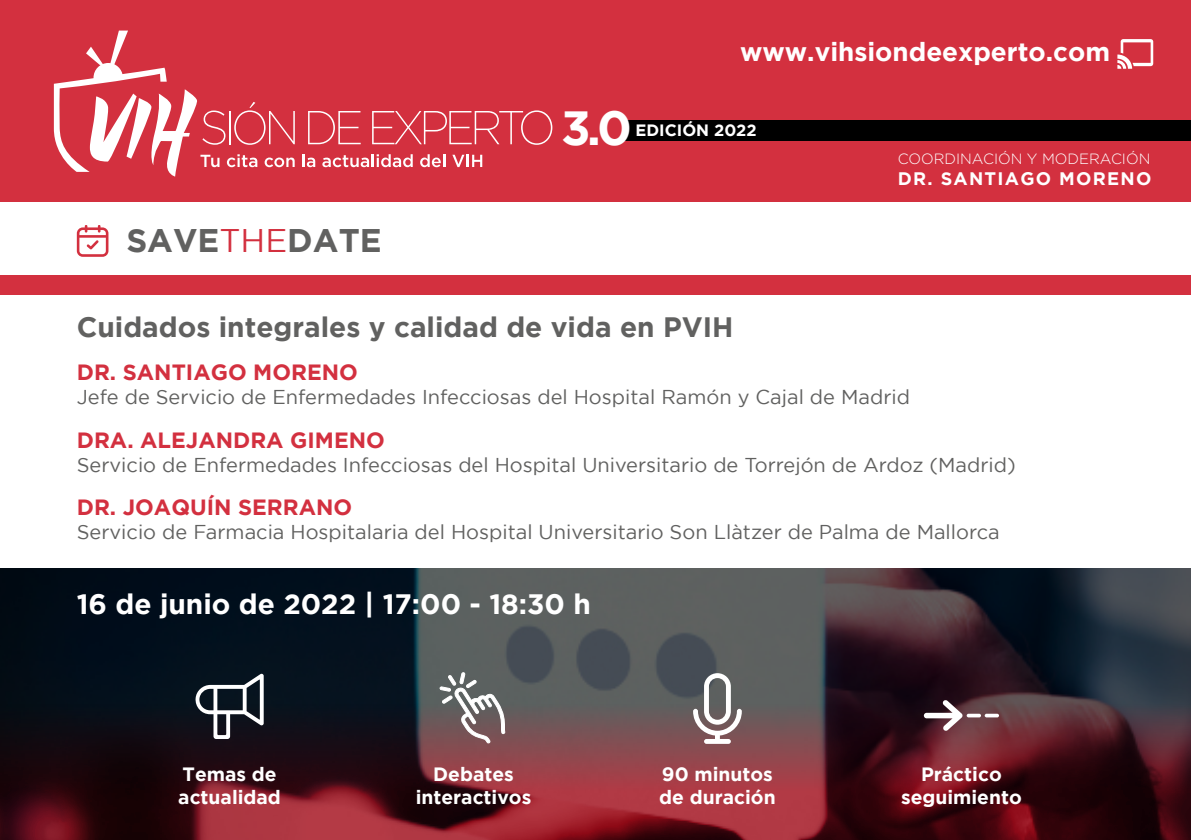
<style>
.page{position:relative;width:1191px;height:840px;background:#fff}
.page>*{position:absolute;margin:0;border:0;box-sizing:border-box;transform-origin:0 0}
.t1{font:700 47.8px "Gotham";color:#fff}
.t2{font:700 32.6px "Gotham";color:#616160}
.t3{font:700 28px "Gotham";color:#616160}
.t4{font:700 28px "Gotham";color:#fff}
.t5{font:700 26px "Gotham";color:#fff}
.t6{font:700 22px "Gotham";color:#d3303f}
.t7{font:20px "Gotham";color:#616160}
.t8{font:700 19.2px/23px "Gotham";color:#fff}
.t9{font:700 18px "Gotham";letter-spacing:.07em;color:#fff}
.t10{font:700 16.4px "Gotham";color:#fff}
.t11{font:300 14.8px "Gotham";color:#fff}
.s1{font-weight:400;color:#d3303f}
</style>
<div class="page">
<svg style="left:0;top:568px;width:1191px;height:104px;background:#2c3239"></svg>
<div style="left:0;top:0;width:1191px;height:530px;background:#d3303f"></div>
<div style="left:0;top:202px;width:1191px;height:73px;background:#fff"></div>
<div style="left:0;top:295px;width:1191px;height:272px;background:#fff"></div>
<svg style="left:77px;top:225px;width:31px;height:32px"></svg>
<svg style="left:1117px;top:39px;width:36px;height:30px"></svg>
<svg style="left:308px;top:111px;width:53px;height:33px"></svg>
<svg style="left:372px;top:110px;width:180px;height:35px"></svg>
<svg style="left:54px;top:31px;width:241px;height:145px"></svg>
<svg style="left:302px;top:154px;width:13px;height:13px"></svg>
<svg style="left:322px;top:154px;width:91px;height:13px"></svg>
<svg style="left:420px;top:154px;width:25px;height:13px"></svg>
<svg style="left:452px;top:155px;width:30px;height:12px"></svg>
<div style="left:623px;top:120px;width:568px;height:20px;background:#000"></div>
<svg style="left:0;top:672px;width:1191px;height:167px;background:#4d2129"></svg>
<svg style="left:195px;top:672px;width:69px;height:66px"></svg>
<svg style="left:966px;top:713px;width:15px;height:4px"></svg>
<svg style="left:984px;top:713px;width:15px;height:4px"></svg>
<svg style="left:924px;top:699px;width:38px;height:31px"></svg>
<svg style="left:693px;top:672px;width:49px;height:71px"></svg>
<svg style="left:440px;top:672px;width:65px;height:70px"></svg>
<h3 class="t5" style="left:740px;top:37px;width:371px">www.vihsiondeexperto.com</h3>
<h2 class="t2" style="left:126px;top:222px;width:257px">SAVE<span class="s1">THE</span>DATE</h2>
<h1 class="t1" style="left:561px;top:100px;width:73px">3.0</h1>
<p class="t10" style="left:635px;top:121px;width:123px">EDICIÓN 2022</p>
<p class="t11" style="left:897px;top:149px;width:254px">COORDINACIÓN Y MODERACIÓN</p>
<p class="t9" style="left:897px;top:168px;width:255px">DR. SANTIAGO MORENO</p>
<h3 class="t3" style="left:77px;top:311px;width:658px">Cuidados integrales y calidad de vida en PVIH</h3>
<p class="t6" style="left:77px;top:359px;width:282px">DR. SANTIAGO MORENO</p>
<p class="t7" style="left:77px;top:386px;width:834px">Jefe de Servicio de Enfermedades Infecciosas del Hospital Ramón y Cajal de Madrid</p>
<p class="t6" style="left:77px;top:427px;width:309px">DRA. ALEJANDRA GIMENO</p>
<p class="t7" style="left:77px;top:453px;width:940px">Servicio de Enfermedades Infecciosas del Hospital Universitario de Torrejón de Ardoz (Madrid)</p>
<p class="t6" style="left:77px;top:494px;width:277px">DR. JOAQUÍN SERRANO</p>
<p class="t7" style="left:77px;top:520px;width:924px">Servicio de Farmacia Hospitalaria del Hospital Universitario Son Llàtzer de Palma de Mallorca</p>
<h3 class="t4" style="left:77px;top:587px;width:515px">16 de junio de 2022 | 17:00 - 18:30 h</h3>
<p class="t8" style="left:178px;top:761px;width:104px">Temas de actualidad</p>
<p class="t8" style="left:416px;top:761px;width:117px;text-align:center">Debates interactivos</p>
<p class="t8" style="left:659px;top:761px;width:118px">90 minutos de duración</p>
<p class="t8" style="left:901px;top:761px;width:122px;text-align:center">Práctico seguimiento</p>
</div>
